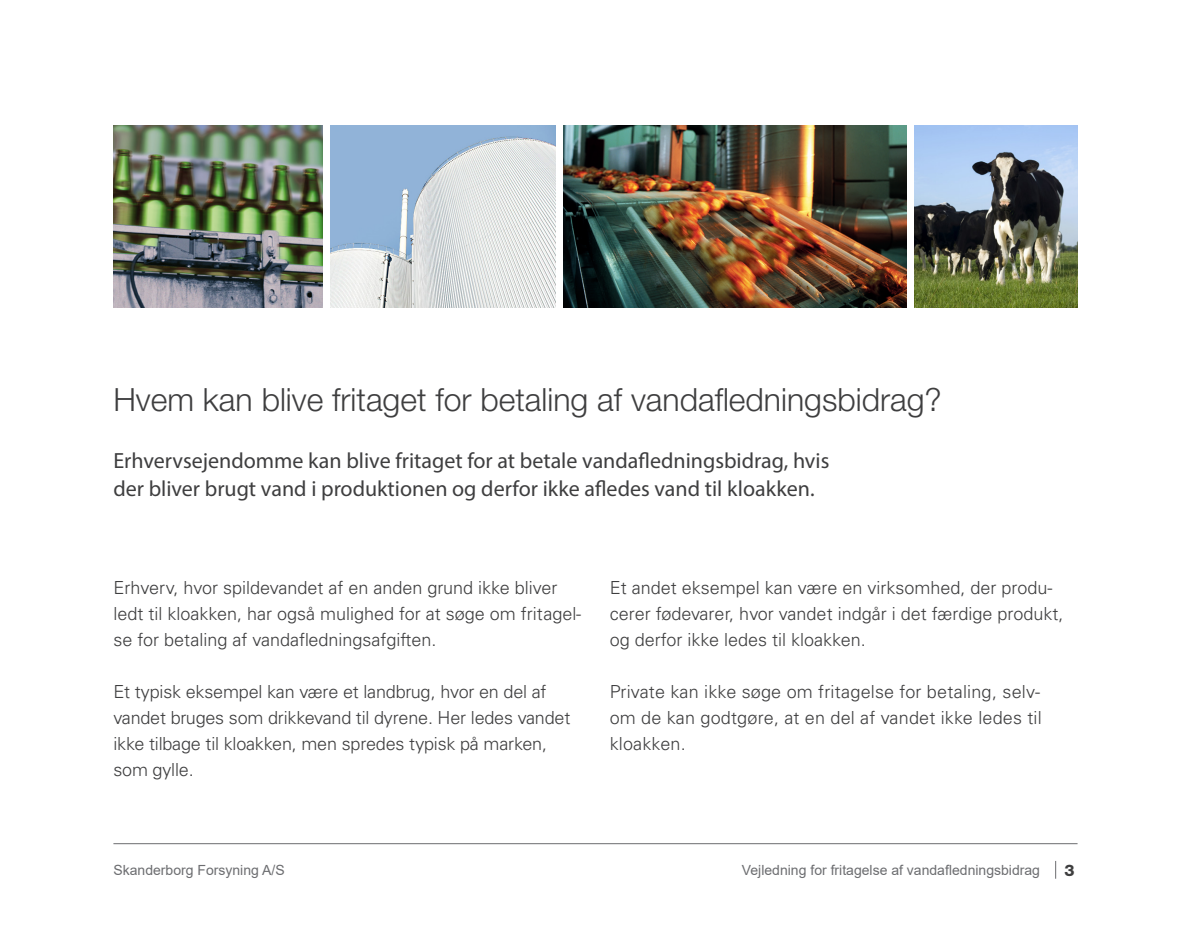
<style>
.page{position:relative;width:1191px;height:936px;background:#fff}
.page>*{position:absolute;margin:0;border:0;box-sizing:border-box;transform-origin:0 0}
.Overskrift_1_lille{font:300 32px "Helvetica Neue";color:#3e3e3f}
.Årsrap_Brødtekst{font:22px/28px "Myriad Pro";color:#3e3e3f}
.Årsrap_Brødtekst-2{font:300 18px/26px "Univers LT Std";color:#3e3e3f}
.t1{font:800 16px "Helvetica Neue";color:#3e3e3f}
.t2{font:14px "Arial";color:#6c6d70}
</style>
<div class="page">
<img style="left:330px;top:126px;width:225px;height:181px">
<img style="left:914px;top:126px;width:163px;height:181px">
<img style="left:563px;top:126px;width:343px;height:181px">
<img style="left:113px;top:126px;width:209px;height:181px">
<svg style="left:1055px;top:861px;width:1px;height:17px"></svg>
<hr style="left:113px;top:843px;width:964px;height:1px;background:#6c6d70">
<p class="Overskrift_1_lille" style="left:113px;top:380px;width:830px">Hvem kan blive fritaget for betaling af vandafledningsbidrag?</p>
<p class="Årsrap_Brødtekst" style="left:113px;top:446px;width:717px">Erhvervsejendomme kan blive fritaget for at betale vandafledningsbidrag, hvis der bliver brugt vand i produktionen og derfor ikke afledes vand til kloakken.</p>
<p class="Årsrap_Brødtekst-2" style="left:113px;top:574px;width:469px">Erhverv, hvor spildevandet af en anden grund ikke bliver ledt til kloakken, har også mulighed for at søge om fritagel&shy;se for betaling af vandafledningsafgiften.</p>
<p class="Årsrap_Brødtekst-2" style="left:113px;top:678px;width:458px">Et typisk eksempel kan være et landbrug, hvor en del af vandet bruges som drikkevand til dyrene. Her ledes vandet ikke tilbage til kloakken, men spredes typisk på marken, som gylle.</p>
<p class="Årsrap_Brødtekst-2" style="left:609px;top:574px;width:455px">Et andet eksempel kan være en virksomhed, der produ&shy;cerer fødevarer, hvor vandet indgår i det færdige produkt, og derfor ikke ledes til kloakken.</p>
<p class="Årsrap_Brødtekst-2" style="left:609px;top:678px;width:433px;text-align:justify">Private kan ikke søge om fritagelse for betaling, selv&shy;om de kan godtgøre, at en del af vandet ikke ledes til kloakken.</p>
<p class="t2" style="left:113px;top:860px;width:173px">Skanderborg Forsyning A/S</p>
<p class="t2" style="left:742px;top:860px;width:300px">Vejledning for fritagelse af vandafledningsbidrag</p>
<p class="t1" style="left:1064px;top:860px;width:12px">3</p>
</div>
